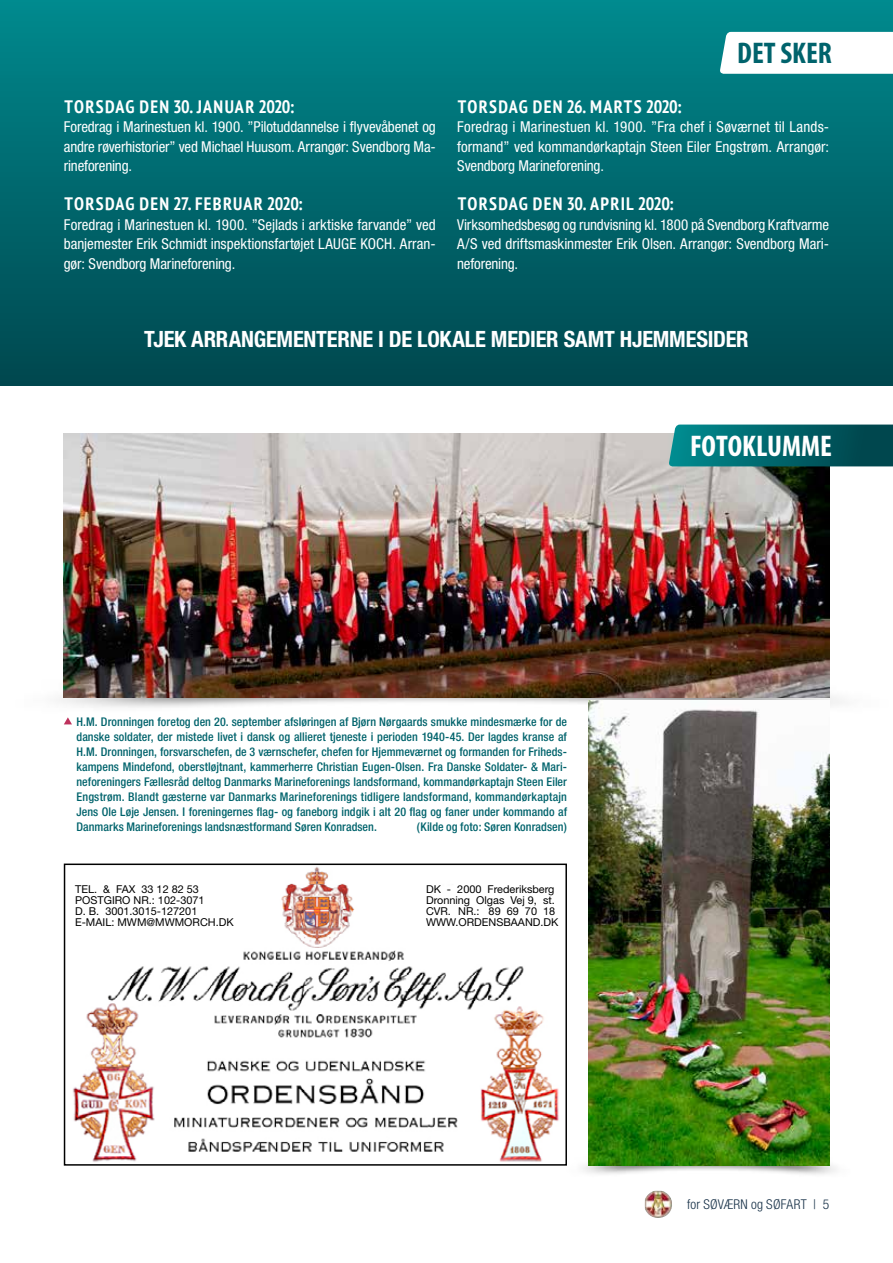
<style>
.page{position:relative;width:893px;height:1263px;background:#fff}
.page>*{position:absolute;margin:0;border:0;box-sizing:border-box;transform-origin:0 0}
.t1{font:700 condensed 30px "Myriad Pro";color:#fff}
.t2{font:700 condensed 30px "Myriad Pro";color:#00636c}
.t3{font:700 condensed 22.5px "Helvetica Neue";letter-spacing:-.01em;color:#fff}
.t4{font:700 condensed 18px "PT Sans";letter-spacing:.065em;color:#fff}
.t5{font:condensed 15px/19.5px "Helvetica Neue";letter-spacing:-.005em;color:#fff;text-align:justify}
.t6{font:300 condensed 13.5px "Helvetica Neue";letter-spacing:.02em;color:#163047}
.t7{font:500 condensed 12px/15px "Helvetica Neue";letter-spacing:.005em;color:#00636c;text-align:justify}
.t8{font:10.8px/10.8px "Helvetica Neue";color:#000}
</style>
<div class="page">
<img style="left:645px;top:1203px;width:27px;height:15px">
<img style="left:59px;top:655px;width:783px;height:70px">
<img style="left:583px;top:1139px;width:253px;height:64px">
<div style="left:0;top:0;width:893px;height:386px;background:linear-gradient(to bottom,#00898e,#00474e)"></div>
<svg style="left:719px;top:32px;width:174px;height:42px"></svg>
<img style="left:64px;top:433px;width:765px;height:265px">
<img style="left:588px;top:701px;width:241px;height:465px">
<svg style="left:668px;top:425px;width:225px;height:41px;background:#04666c"></svg>
<svg style="left:64px;top:717px;width:8px;height:7px"></svg>
<img style="left:73px;top:865px;width:492px;height:297px">
<div style="left:66px;top:863px;width:173px;height:66px;background:#fff"></div>
<div style="left:64px;top:863px;width:503px;height:303px;border:1px solid #000"></div>
<h3 class="t4" style="left:64px;top:94px;width:231px">TORSDAG DEN 30. JANUAR 2020:</h3>
<p class="t5" style="left:64px;top:117px;width:374px">Foredrag i Marinestuen kl. 1900. ”Pilotuddannelse i flyvevåbenet og andre røverhistorier” ved Michael Huusom. Arrangør: Svendborg Ma&shy;rineforening.</p>
<h3 class="t4" style="left:64px;top:192px;width:240px">TORSDAG DEN 27. FEBRUAR 2020:</h3>
<p class="t5" style="left:64px;top:214px;width:374px">Foredrag i Marinestuen kl. 1900. ”Sejlads i arktiske farvande” ved banjemester Erik Schmidt inspektionsfartøjet LAUGE KOCH. Arran&shy;gør: Svendborg Marineforening.</p>
<h1 class="t2" style="left:737px;top:34px;width:96px">DET SKER</h1>
<h3 class="t4" style="left:458px;top:94px;width:225px">TORSDAG DEN 26. MARTS 2020:</h3>
<p class="t5" style="left:457px;top:117px;width:374px">Foredrag i Marinestuen kl. 1900. ”Fra chef i Søværnet til Lands&shy;formand” ved kommandørkaptajn Steen Eiler Engstrøm. Arrangør:<br>Svendborg Marineforening.</p>
<h3 class="t4" style="left:458px;top:192px;width:217px">TORSDAG DEN 30. APRIL 2020:</h3>
<p class="t5" style="left:457px;top:214px;width:374px">Virksomhedsbesøg og rundvisning kl. 1800 på Svendborg Kraftvarme A/S ved driftsmaskinmester Erik Olsen. Arrangør: Svendborg Mari&shy;neforening.</p>
<h2 class="t3" style="left:144px;top:325px;width:606px">TJEK ARRANGEMENTERNE I DE LOKALE MEDIER SAMT HJEMMESIDER</h2>
<p class="t7" style="left:77px;top:714px;width:492px">H.M. Dronningen foretog den 20. september afsløringen af Bjørn Nørgaards smukke mindesmærke for de danske soldater, der mistede livet i dansk og allieret tjeneste i perioden 1940-45. Der lagdes kranse af H.M. Dronningen, forsvarschefen, de 3 værnschefer, chefen for Hjemmeværnet og formanden for Friheds&shy;kampens Mindefond, oberstløjtnant, kammerherre Christian Eugen-Olsen. Fra Danske Soldater- &amp; Mari&shy;neforeningers Fællesråd deltog Danmarks Marineforenings landsformand, kommandørkaptajn Steen Eiler Engstrøm. Blandt gæsterne var Danmarks Marineforenings tidligere landsformand, kommandørkaptajn Jens Ole Løje Jensen. I foreningernes flag- og faneborg indgik i alt 20 flag og faner under kommando af Danmarks Marineforenings landsnæstformand Søren Konradsen.</p>
<p class="t7" style="left:417px;top:819px;width:152px">(Kilde og foto: Søren Konradsen)</p>
<p class="t8" style="left:75px;top:884px;width:160px">TEL. &amp; FAX 33 12 82 53<br>POSTGIRO NR.: 102-3071<br>D. B. 3001.3015-127201<br>E-MAIL: MWM@MWMORCH.DK</p>
<p class="t8" style="left:426px;top:884px;width:134px">DK - 2000 Frederiksberg<br>Dronning Olgas Vej 9, st.<br>CVR. NR.: 89 69 70 18<br>WWW.ORDENSBAAND.DK</p>
<h1 class="t1" style="left:690px;top:427px;width:144px">FOTOKLUMME</h1>
<p class="t6" style="left:687px;top:1196px;width:143px">for SØVÆRN og SØFART | 5</p>
</div>
